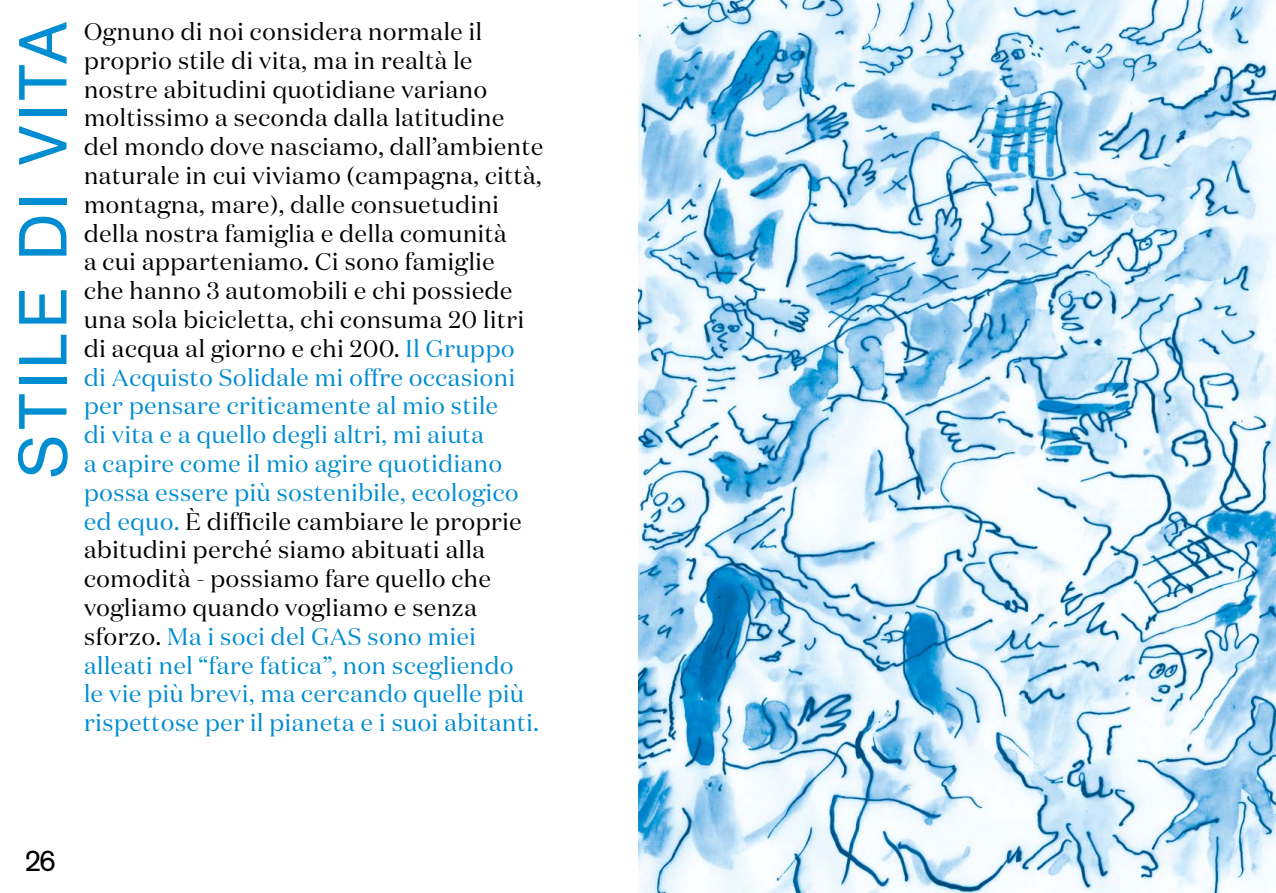
<style>
.page{position:relative;width:1276px;height:893px;background:#fff}
.page>*{position:absolute;margin:0;border:0;box-sizing:border-box;transform-origin:0 0}
.t1{font:67.05px "Akzidenz Grotesk BQ";letter-spacing:.07em;color:#008dd1}
.t2{font:30px "Akzidenz Grotesk BQ";color:#000}
.t3{font:24px/28.8px "Domaine Disp";letter-spacing:.03em;color:#000}
.s1{color:#008dd1}
</style>
<div class="page">
<img style="left:638px;top:0;width:638px;height:893px">
<h1 class="t1" style="left:3px;top:479px;width:459px;rotate:-90deg">STILE DI VITA</h1>
<p class="t3" style="left:84px;top:17px;width:461px">Ognuno di noi considera normale il proprio stile di vita, ma in realtà le nostre abitudini quotidiane variano moltissimo a seconda dalla latitudine del mondo dove nasciamo, dall’ambiente naturale in cui viviamo (campagna, città, montagna, mare), dalle consuetudini della nostra famiglia e della comunità<br>a cui apparteniamo. Ci sono famiglie<br>che hanno 3 automobili e chi possiede una sola bicicletta, chi consuma 20 litri di acqua al giorno e chi 200. <span class="s1">Il Gruppo<br>di Acquisto Solidale mi offre occasioni per pensare criticamente al mio stile<br>di vita e a quello degli altri, mi aiuta<br>a capire come il mio agire quotidiano possa essere più sostenibile, ecologico ed equo.</span> È difficile cambiare le proprie abitudini perché siamo abituati alla comodità - possiamo fare quello che vogliamo quando vogliamo e senza sforzo. <span class="s1">Ma i soci del GAS sono miei alleati nel “fare fatica”, non scegliendo<br>le vie più brevi, ma cercando quelle più rispettose per il pianeta e i suoi abitanti.</span></p>
<p class="t2" style="left:24px;top:842px;width:34px">26</p>
</div>
